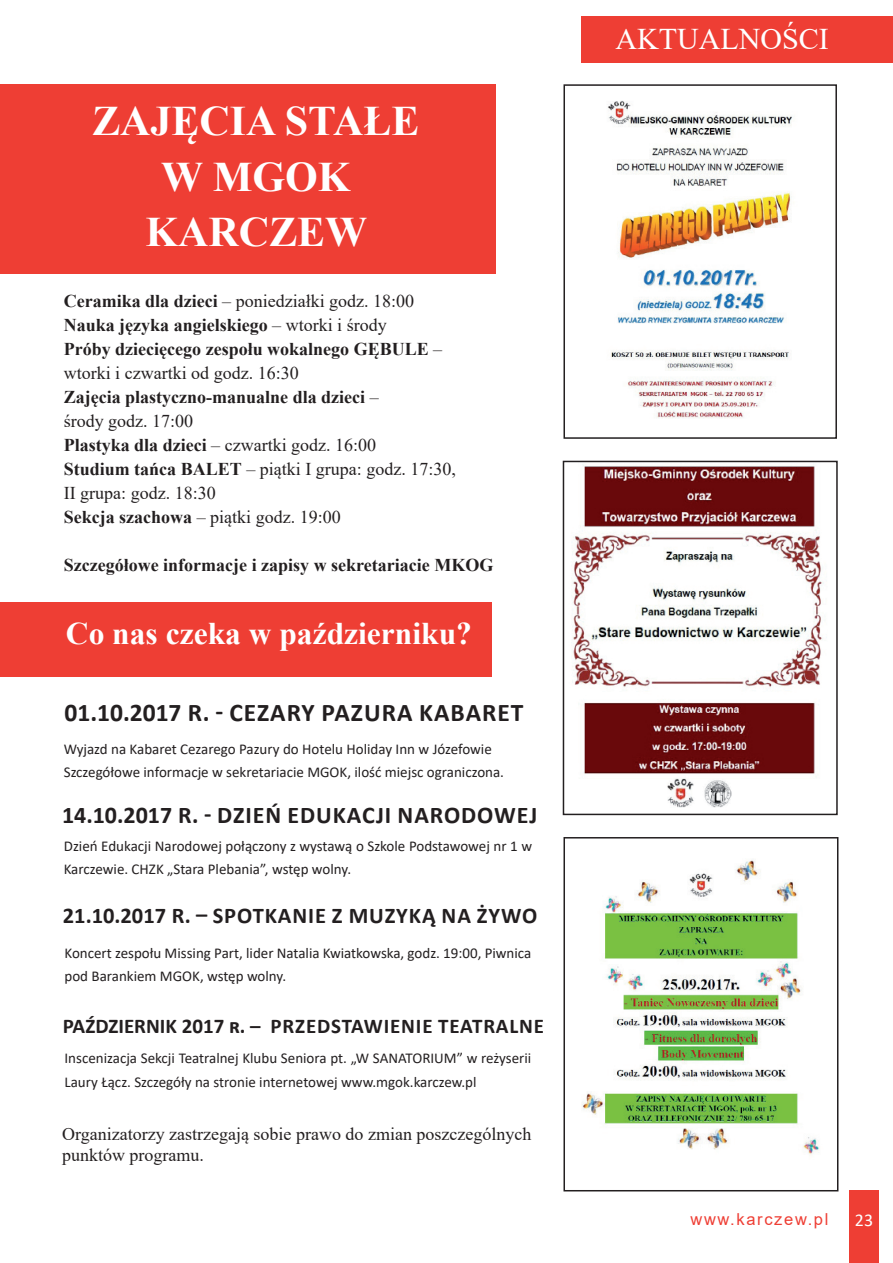
<style>
.page{position:relative;width:893px;height:1263px;background:#fff}
.page>*{position:absolute;margin:0;border:0;box-sizing:border-box;transform-origin:0 0}
.t1{font:700 42px/55.5px "Times New Roman";color:#fff;text-align:center}
.t2{font:700 31.5px "Times New Roman";color:#fff}
.t3{font:30px "Times New Roman";color:#fff}
.t4{font:700 25.5px "Calibri";letter-spacing:.04em;color:#231f20}
.t5{font:700 24px "Calibri";letter-spacing:.04em;color:#231f20}
.t6{font:700 22.5px "Calibri";letter-spacing:.04em;color:#231f20}
.t7{font:700 21px "Calibri";letter-spacing:.03em;color:#231f20}
.t8{font:700 18px/24px "Times New Roman";color:#231f20}
.t9{font:18px/21.6px "Times New Roman";color:#231f20}
.t10{font:18px "Calibri";color:#fff}
.t11{font:16.5px "Arial";letter-spacing:.1em;color:#ee3e34}
.t12{font:15px/22.5px "Calibri";color:#231f20}
.s1{font-weight:400}
</style>
<div class="page">
<div style="left:849px;top:1191px;width:30px;height:72px;background:#ee3e34"></div>
<div style="left:581px;top:17px;width:312px;height:46px;background:#ee3e34"></div>
<div style="left:0;top:84px;width:495px;height:189px;background:#ee3e34"></div>
<div style="left:0;top:602px;width:492px;height:74px;background:#ee3e34"></div>
<img style="left:608px;top:101px;width:184px;height:317px">
<div style="left:563px;top:84px;width:274px;height:355px;border:2px solid #231f20"></div>
<img style="left:571px;top:464px;width:253px;height:344px">
<div style="left:563px;top:461px;width:275px;height:354px;border:2px solid #231f20"></div>
<img style="left:581px;top:860px;width:239px;height:295px">
<div style="left:563px;top:837px;width:275px;height:354px;border:2px solid #231f20"></div>
<h1 class="t1" style="left:92px;top:92px;width:329px">ZAJĘCIA STAŁE<br>W MGOK<br>KARCZEW</h1>
<p class="t8" style="left:64px;top:289px;width:394px">Ceramika dla dzieci <span class="s1">– poniedziałki godz. 18:00<br></span>Nauka języka angielskiego <span class="s1">– wtorki i środy<br></span>Próby dziecięcego zespołu wokalnego GĘBULE <span class="s1">– wtorki i czwartki od godz. 16:30<br></span>Zajęcia plastyczno-manualne dla dzieci <span class="s1">–<br>środy godz. 17:00<br></span>Plastyka dla dzieci <span class="s1">– czwartki godz. 16:00<br></span>Studium tańca BALET <span class="s1">– piątki I grupa: godz. 17:30, II grupa: godz. 18:30<br></span>Sekcja szachowa <span class="s1">– piątki godz. 19:00</span></p>
<p class="t8" style="left:64px;top:553px;width:431px">Szczegółowe informacje i zapisy w sekretariacie MKOG</p>
<h2 class="t2" style="left:66px;top:611px;width:408px">Co nas czeka w październiku?</h2>
<h3 class="t4" style="left:64px;top:694px;width:461px">01.10.2017 R. - CEZARY PAZURA KABARET</h3>
<p class="t12" style="left:64px;top:738px;width:442px">Wyjazd na Kabaret Cezarego Pazury do Hotelu Holiday Inn w Józefowie<br>Szczegółowe informacje w sekretariacie MGOK, ilość miejsc ograniczona.</p>
<h3 class="t5" style="left:62px;top:798px;width:477px">14.10.2017 R. - DZIEŃ EDUKACJI NARODOWEJ</h3>
<p class="t12" style="left:64px;top:834px;width:470px">Dzień Edukacji Narodowej połączony z wystawą o Szkole Podstawowej nr 1 w<br>Karczewie. CHZK „Stara Plebania”, wstęp wolny.</p>
<h3 class="t6" style="left:63px;top:900px;width:476px">21.10.2017 R. – SPOTKANIE Z MUZYKĄ NA ŻYWO</h3>
<p class="t12" style="left:64px;top:941px;width:468px">Koncert zespołu Missing Part, lider Natalia Kwiatkowska, godz. 19:00, Piwnica pod Barankiem MGOK, wstęp wolny.</p>
<h3 class="t7" style="left:63px;top:1011px;width:483px">PAŹDZIERNIK 2017 r. – PRZEDSTAWIENIE TEATRALNE</h3>
<p class="t12" style="left:64px;top:1046px;width:468px;line-height:24px">Inscenizacja Sekcji Teatralnej Klubu Seniora pt. „W SANATORIUM” w reżyserii<br>Laury Łącz. Szczegóły na stronie internetowej www.mgok.karczew.pl</p>
<p class="t9" style="left:62px;top:1122px;width:471px">Organizatorzy zastrzegają sobie prawo do zmian poszczególnych punktów programu.</p>
<h3 class="t3" style="left:615px;top:18px;width:215px">AKTUALNOŚCI</h3>
<p class="t11" style="left:690px;top:1208px;width:139px">www.karczew.pl</p>
<p class="t10" style="left:855px;top:1207px;width:20px">23</p>
</div>
